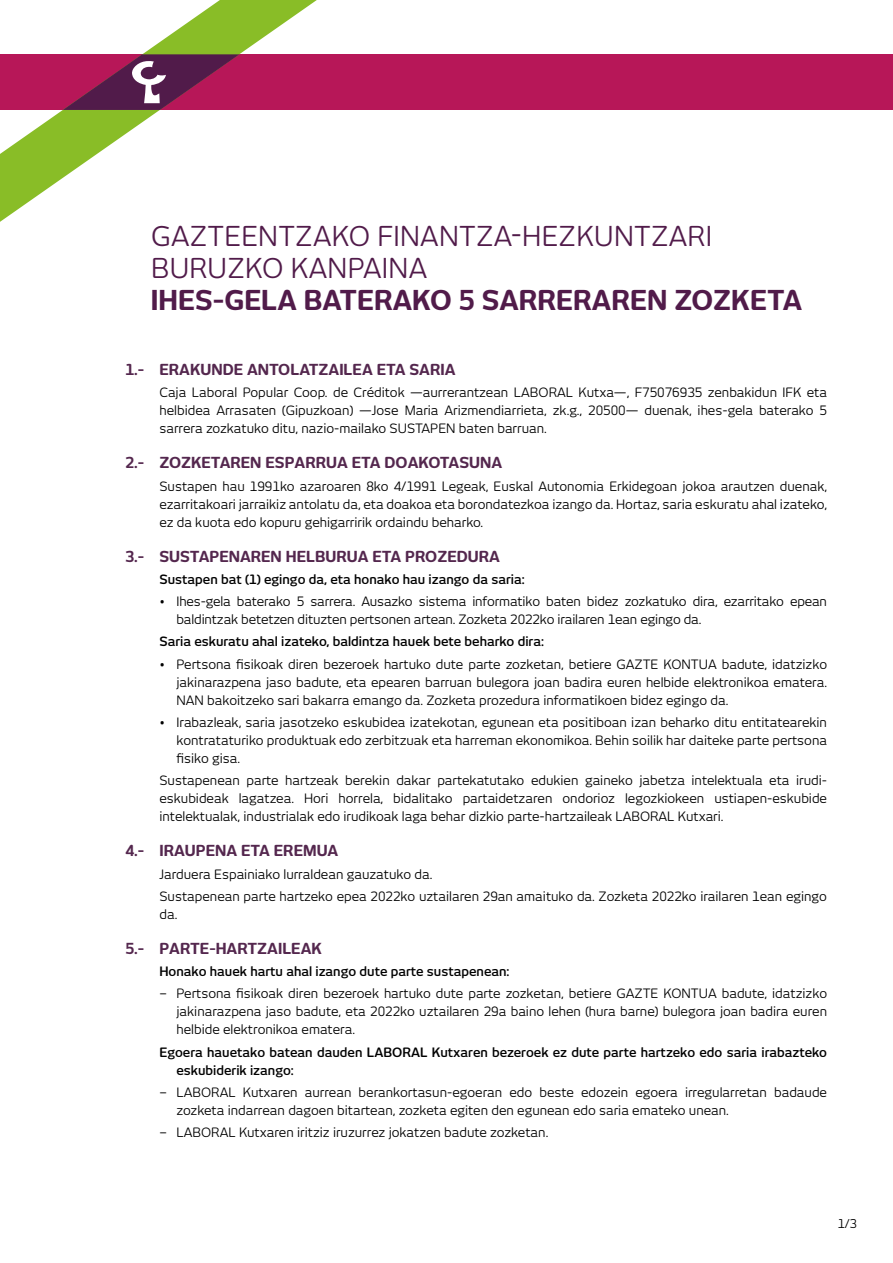
<style>
.page{position:relative;width:893px;height:1263px;background:#fff}
.page>*{position:absolute;margin:0;border:0;box-sizing:border-box;transform-origin:0 0}
.t1{font:27px/32.4px "New June";letter-spacing:.01em;color:#511b4a}
.t2{font:700 27px "New June";color:#511b4a}
.t3{font:700 15px "New June";color:#54274e}
.t4{font:12.75px/18px "New June";color:#000;text-align:justify}
.t5{font:600 12.75px/18px "New June";color:#000}
.t6{font:12px "New June";color:#000}
</style>
<div class="page">
<div style="left:0;top:54px;width:893px;height:56px;background:#b71758"></div>
<svg style="left:0;top:0;width:317px;height:222px"></svg>
<svg style="left:63px;top:54px;width:176px;height:56px"></svg>
<h1 class="t1" style="left:151px;top:219px;width:562px">GAZTEENTZAKO FINANTZA-HEZKUNTZARI<br>BURUZKO KANPAINA</h1>
<h1 class="t2" style="left:151px;top:285px;width:653px">IHES-GELA BATERAKO 5 SARRERAREN ZOZKETA</h1>
<p class="t3" style="left:125px;top:361px;width:332px">1.- ERAKUNDE ANTOLATZAILEA ETA SARIA</p>
<p class="t4" style="left:159px;top:384px;width:669px">Caja Laboral Popular Coop. de Créditok —aurrerantzean LABORAL Kutxa—, F75076935 zenbakidun IFK eta helbidea Arrasaten (Gipuzkoan) —Jose Maria Arizmendiarrieta, zk.g., 20500— duenak, ihes-gela baterako 5 sarrera zozkatuko ditu, nazio-mailako SUSTAPEN baten barruan.</p>
<p class="t3" style="left:125px;top:454px;width:378px">2.- ZOZKETAREN ESPARRUA ETA DOAKOTASUNA</p>
<p class="t4" style="left:159px;top:477px;width:669px">Sustapen hau 1991ko azaroaren 8ko 4/1991 Legeak, Euskal Autonomia Erkidegoan jokoa arautzen duenak, ezarritakoari jarraikiz antolatu da, eta doakoa eta borondatezkoa izango da. Hortaz, saria eskuratu ahal izateko, ez da kuota edo kopuru gehigarririk ordaindu beharko.</p>
<p class="t3" style="left:125px;top:547px;width:376px">3.- SUSTAPENAREN HELBURUA ETA PROZEDURA</p>
<p class="t5" style="left:159px;top:570px;width:367px">Sustapen bat (1) egingo da, eta honako hau izango da saria:</p>
<p class="t4" style="left:176px;top:592px;width:652px;text-indent:-17px">• Ihes-gela baterako 5 sarrera. Ausazko sistema informatiko baten bidez zozkatuko dira, ezarritako epean baldintzak betetzen dituzten pertsonen artean. Zozketa 2022ko irailaren 1ean egingo da.</p>
<p class="t5" style="left:159px;top:633px;width:386px">Saria eskuratu ahal izateko, baldintza hauek bete beharko dira:</p>
<p class="t4" style="left:176px;top:655px;width:652px;text-indent:-17px">• Pertsona fisikoak diren bezeroek hartuko dute parte zozketan, betiere GAZTE KONTUA badute, idatzizko jakinarazpena jaso badute, eta epearen barruan bulegora joan badira euren helbide elektronikoa ematera.<br>NAN bakoitzeko sari bakarra emango da. Zozketa prozedura informatikoen bidez egingo da.</p>
<p class="t4" style="left:176px;top:713px;width:652px;text-indent:-17px">• Irabazleak, saria jasotzeko eskubidea izatekotan, egunean eta positiboan izan beharko ditu entitatearekin kontrataturiko produktuak edo zerbitzuak eta harreman ekonomikoa. Behin soilik har daiteke parte pertsona fisiko gisa.</p>
<p class="t4" style="left:159px;top:771px;width:669px">Sustapenean parte hartzeak berekin dakar partekatutako edukien gaineko jabetza intelektuala eta irudi&shy;eskubideak lagatzea. Hori horrela, bidalitako partaidetzaren ondorioz legozkiokeen ustiapen-eskubide intelektualak, industrialak edo irudikoak laga behar dizkio parte-hartzaileak LABORAL Kutxari.</p>
<p class="t3" style="left:125px;top:842px;width:214px">4.- IRAUPENA ETA EREMUA</p>
<p class="t4" style="left:159px;top:863px;width:669px;line-height:22.2px">Jarduera Espainiako lurraldean gauzatuko da.<br>Sustapenean parte hartzeko epea 2022ko uztailaren 29an amaituko da. Zozketa 2022ko irailaren 1ean egingo</p>
<p class="t4" style="left:159px;top:905px;width:19px">da.</p>
<p class="t3" style="left:125px;top:939px;width:198px">5.- PARTE-HARTZAILEAK</p>
<p class="t5" style="left:159px;top:962px;width:352px">Honako hauek hartu ahal izango dute parte sustapenean:</p>
<p class="t4" style="left:176px;top:984px;width:652px;text-indent:-17px">– Pertsona fisikoak diren bezeroek hartuko dute parte zozketan, betiere GAZTE KONTUA badute, idatzizko jakinarazpena jaso badute, eta 2022ko uztailaren 29a baino lehen (hura barne) bulegora joan badira euren helbide elektronikoa ematera.</p>
<p class="t5" style="left:176px;top:1043px;width:652px;text-indent:-17px">Egoera hauetako batean dauden LABORAL Kutxaren bezeroek ez dute parte hartzeko edo saria irabazteko eskubiderik izango:</p>
<p class="t4" style="left:176px;top:1083px;width:652px;text-indent:-17px">– LABORAL Kutxaren aurrean berankortasun-egoeran edo beste edozein egoera irregularretan badaude zozketa indarrean dagoen bitartean, zozketa egiten den egunean edo saria emateko unean.</p>
<p class="t4" style="left:159px;top:1123px;width:390px">– LABORAL Kutxaren iritziz iruzurrez jokatzen badute zozketan.</p>
<p class="t6" style="left:838px;top:1216px;width:21px">1/3</p>
</div>
